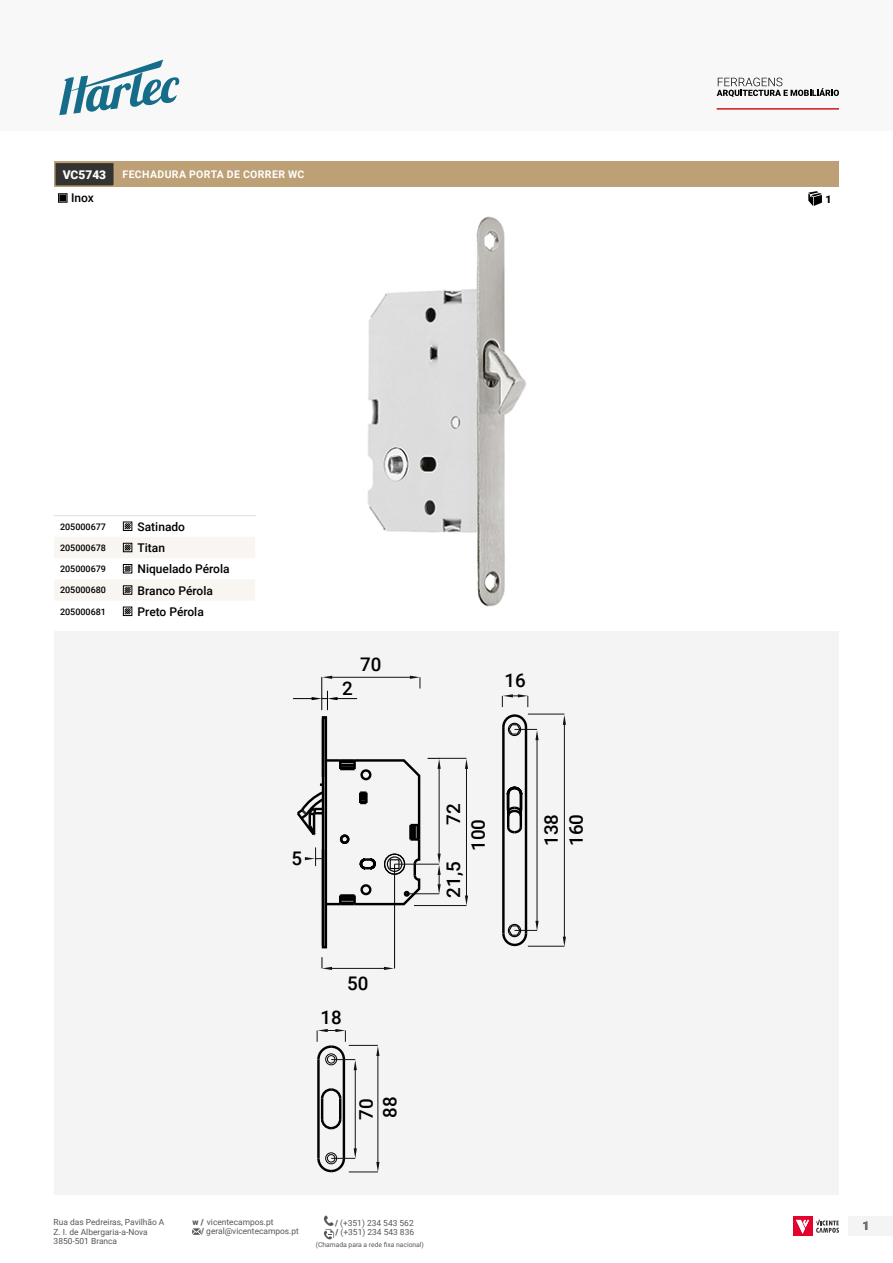
<style>
.page{position:relative;width:893px;height:1263px;background:#fff}
.page>*{position:absolute;margin:0;border:0;box-sizing:border-box;transform-origin:0 0}
.t1{font:500 18.75px/24.8px "Roboto";color:#000}
.t2{font:500 12px "Roboto";color:#000}
.t3{font:900 12px "Roboto";color:#fff}
.t4{font:900 12px "Roboto";color:#575756}
.t5{font:700 10.5px "Roboto";letter-spacing:.035em;color:#fff}
.t6{font:900 10.5px "Roboto";color:#000}
.t7{font:500 9px "Roboto";color:#000}
.t8{font:8.4px/9.6px "Roboto";color:#575756}
.t9{font:6.75px "Roboto";color:#575756}
.s1{font-weight:900}
</style>
<div class="page">
<div style="left:0;top:0;width:893px;height:131px;background:#f8f8f8"></div>
<svg style="left:59px;top:60px;width:120px;height:55px"></svg>
<div style="left:849px;top:1216px;width:44px;height:20px;background:#f4f4f4"></div>
<svg style="left:717px;top:78px;width:122px;height:19px"></svg>
<hr style="left:717px;top:108px;width:122px;height:2px;background:#cd1719">
<div style="left:793px;top:1216px;width:19px;height:20px;background:#e4032e"></div>
<svg style="left:796px;top:1220px;width:13px;height:14px"></svg>
<svg style="left:816px;top:1219px;width:23px;height:14px"></svg>
<svg style="left:192px;top:1228px;width:9px;height:7px"></svg>
<svg style="left:324px;top:1215px;width:10px;height:24px"></svg>
<img style="left:367px;top:216px;width:159px;height:391px">
<hr style="left:132px;top:515px;width:124px;height:1px;background:#e3e3e3">
<svg style="left:54px;top:515px;width:201px;height:102px"></svg>
<svg style="left:808px;top:191px;width:14px;height:15px"></svg>
<div style="left:54px;top:162px;width:785px;height:25px;background:#bea076"></div>
<div style="left:58px;top:193px;width:9px;height:10px;border:1px solid #000"></div>
<svg style="left:60px;top:195px;width:6px;height:6px"></svg>
<div style="left:54px;top:162px;width:61px;height:25px;background:#333332;border:2px solid #bea076"></div>
<div style="left:54px;top:631px;width:785px;height:564px;background:#f4f4f4"></div>
<div style="left:322px;top:716px;width:5px;height:232px;border:2px solid #000"></div>
<hr style="left:321px;top:677px;width:1px;height:33px;background:#000">
<svg style="left:293px;top:691px;width:64px;height:19px"></svg>
<hr style="left:329px;top:677px;width:84px;height:1px;background:#171212">
<svg style="left:322px;top:676px;width:10px;height:3px"></svg>
<svg style="left:410px;top:676px;width:11px;height:12px"></svg>
<hr style="left:394px;top:864px;width:1px;height:104px;background:#000">
<hr style="left:330px;top:968px;width:58px;height:1px;background:#171212">
<svg style="left:384px;top:967px;width:10px;height:3px"></svg>
<svg style="left:322px;top:957px;width:10px;height:13px"></svg>
<hr style="left:395px;top:864px;width:44px;height:1px;background:#171212">
<hr style="left:407px;top:893px;width:32px;height:1px;background:#171212">
<hr style="left:439px;top:765px;width:1px;height:92px;background:#171212">
<svg style="left:437px;top:854px;width:4px;height:40px"></svg>
<hr style="left:414px;top:905px;width:52px;height:1px;background:#171212">
<hr style="left:466px;top:765px;width:1px;height:135px;background:#171212">
<svg style="left:465px;top:895px;width:3px;height:10px"></svg>
<svg style="left:428px;top:758px;width:40px;height:11px"></svg>
<svg style="left:297px;top:758px;width:125px;height:148px"></svg>
<hr style="left:507px;top:793px;width:2px;height:34px;background:#000">
<hr style="left:520px;top:793px;width:2px;height:34px;background:#000">
<svg style="left:507px;top:825px;width:16px;height:9px"></svg>
<svg style="left:506px;top:786px;width:17px;height:32px"></svg>
<hr style="left:502px;top:727px;width:3px;height:206px;background:#000">
<hr style="left:525px;top:727px;width:2px;height:206px;background:#000">
<hr style="left:537px;top:736px;width:1px;height:189px;background:#171212">
<svg style="left:502px;top:713px;width:37px;height:27px"></svg>
<svg style="left:502px;top:921px;width:37px;height:26px"></svg>
<hr style="left:564px;top:721px;width:1px;height:220px;background:#171212">
<hr style="left:528px;top:714px;width:36px;height:1px;background:#171212">
<svg style="left:563px;top:715px;width:3px;height:10px"></svg>
<svg style="left:563px;top:937px;width:3px;height:10px"></svg>
<hr style="left:528px;top:946px;width:36px;height:1px;background:#171212">
<svg style="left:502px;top:694px;width:26px;height:13px"></svg>
<svg style="left:320px;top:1117px;width:23px;height:13px"></svg>
<svg style="left:320px;top:1087px;width:23px;height:14px"></svg>
<hr style="left:343px;top:1059px;width:2px;height:99px;background:#020203">
<hr style="left:339px;top:1098px;width:2px;height:21px;background:#020203">
<hr style="left:321px;top:1098px;width:2px;height:21px;background:#020203">
<hr style="left:317px;top:1059px;width:3px;height:99px;background:#020203">
<hr style="left:355px;top:1068px;width:1px;height:85px;background:#171212">
<hr style="left:377px;top:1052px;width:1px;height:115px;background:#171212">
<svg style="left:317px;top:1148px;width:62px;height:24px"></svg>
<svg style="left:316px;top:1029px;width:63px;height:41px"></svg>
<h2 class="t3" style="left:63px;top:166px;width:45px">VC5743</h2>
<h2 class="t2" style="left:71px;top:190px;width:24px">Inox</h2>
<p class="t5" style="left:123px;top:166px;width:183px">FECHADURA PORTA DE CORRER WC</p>
<p class="t7" style="left:60px;top:520px;width:48px">205000677</p>
<h2 class="t2" style="left:138px;top:518px;width:49px">Satinado</h2>
<p class="t7" style="left:60px;top:541px;width:48px">205000678</p>
<h2 class="t2" style="left:138px;top:539px;width:29px">Titan</h2>
<p class="t7" style="left:60px;top:563px;width:48px">205000679</p>
<h2 class="t2" style="left:138px;top:561px;width:94px">Niquelado Pérola</h2>
<p class="t7" style="left:60px;top:584px;width:48px">205000680</p>
<h2 class="t2" style="left:138px;top:582px;width:77px">Branco Pérola</h2>
<p class="t7" style="left:60px;top:605px;width:48px">205000681</p>
<h2 class="t2" style="left:138px;top:603px;width:68px">Preto Pérola</h2>
<h1 class="t1" style="left:342px;top:675px;width:12px">2</h1>
<h1 class="t1" style="left:360px;top:651px;width:23px">70</h1>
<h1 class="t1" style="left:504px;top:667px;width:23px">16</h1>
<h1 class="t1" style="left:291px;top:845px;width:12px">5</h1>
<h1 class="t1" style="left:347px;top:970px;width:23px">50</h1>
<h1 class="t1" style="left:320px;top:1004px;width:23px">18</h1>
<h1 class="t1" style="left:354px;top:1120px;width:25px;line-height:23.5px;rotate:-90deg">70<br>88</h1>
<h1 class="t1" style="left:440px;top:851px;width:48px;text-indent:26px;rotate:-90deg">72<br>100</h1>
<h1 class="t1" style="left:440px;top:897px;width:38px;rotate:-90deg">21,5</h1>
<p class="t8" style="left:54px;top:1217px;width:112px">Rua das Pedreiras, Pavilhão A</p>
<p class="t8" style="left:335px;top:1217px;width:80px"><span class="s1">/</span> (+351) 234 543 562</p>
<p class="t8" style="left:54px;top:1226px;width:96px">Z. I. de Albergaria-a-Nova<br>3850-501 Branca</p>
<p class="t8" style="left:201px;top:1217px;width:99px;line-height:9.1px;text-indent:-9px"><span class="s1">w /</span> vicentecampos.pt<br><span class="s1">/</span> geral@vicentecampos.pt</p>
<p class="t8" style="left:336px;top:1227px;width:80px"><span class="s1">/</span> (+351) 234 543 836</p>
<p class="t9" style="left:316px;top:1240px;width:110px">(Chamada para a rede fixa nacional)</p>
<h1 class="t1" style="left:538px;top:846px;width:34px;rotate:-90deg">138<br>160</h1>
<p class="t6" style="left:825px;top:192px;width:8px">1</p>
<h2 class="t4" style="left:862px;top:1217px;width:8px">1</h2>
</div>
